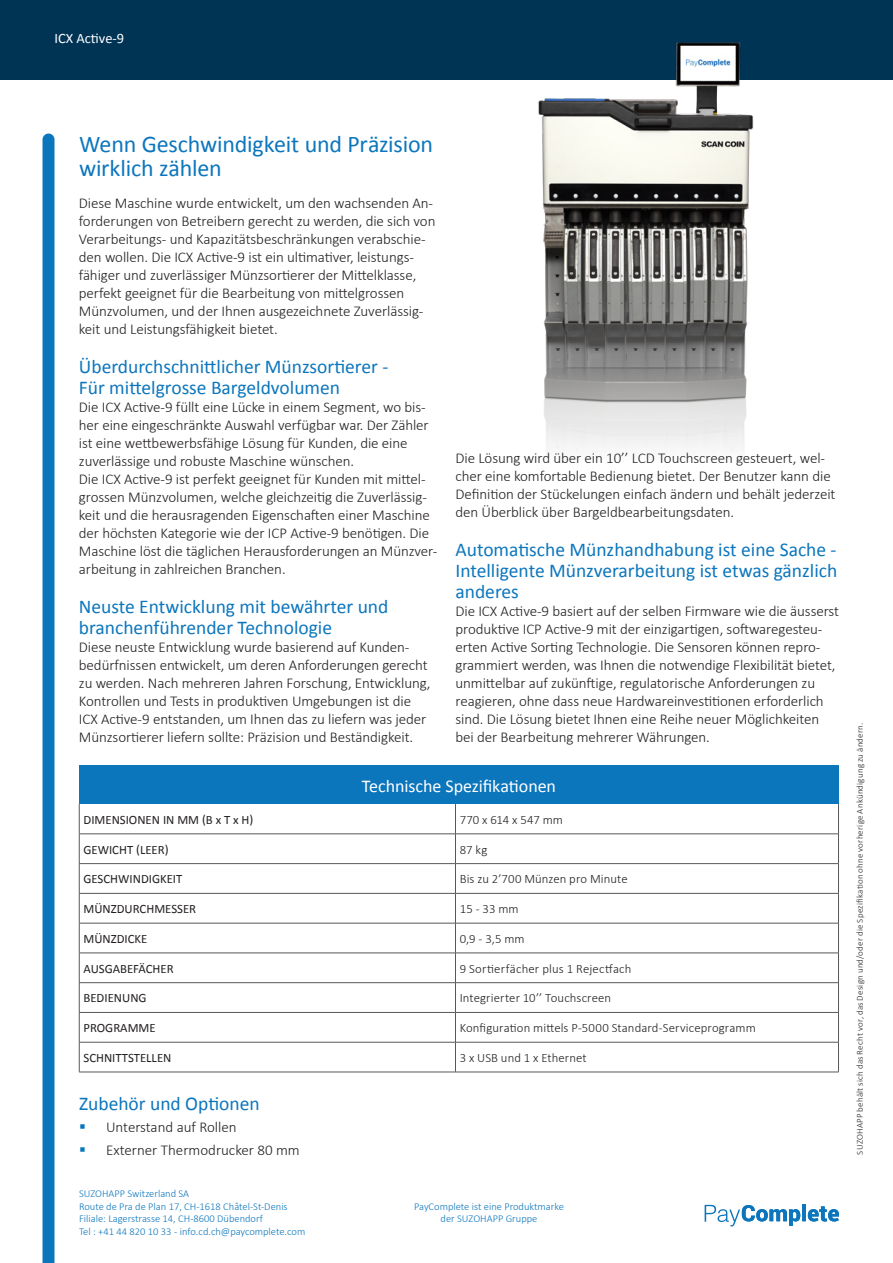
<style>
.page{position:relative;width:893px;height:1263px;background:#fff}
.page>*{position:absolute;margin:0;border:0;box-sizing:border-box;transform-origin:0 0}
.t1{font:24px/24px "Calibri";letter-spacing:-.01em;color:#0c76bd}
.company_profile_posi{font:19.5px/21px "Calibri";color:#0c76bd}
.Titoli{font:18px "Calibri";letter-spacing:-.005em;color:#fff}
.Bullets{font:300 15px/18px "Calibri";letter-spacing:-.005em;color:#231f20}
.t2{font:14.4px "Calibri";color:#fff}
.Testo_Tabella{font:300 12.75px "Calibri";letter-spacing:.01em;color:#231f20}
.Testo_Tabella-2{font:12.75px "Calibri";color:#231f20}
.Ingress_baksida{font:300 10.5px "Calibri";color:#0c76bd}
.t3{font:300 9px "Calibri";letter-spacing:.02em;color:#231f20}
</style>
<div class="page">
<div style="left:0;top:0;width:893px;height:79px;background:#003455"></div>
<div style="left:43px;top:134px;width:12px;height:1129px;background:#0c76bd"></div>
<img style="left:509px;top:42px;width:272px;height:410px">
<svg style="left:705px;top:1204px;width:134px;height:22px"></svg>
<div style="left:79px;top:766px;width:759px;height:38px;background:#0c76bd"></div>
<hr style="left:79px;top:804px;width:1px;height:30px;background:#57585a">
<hr style="left:455px;top:804px;width:1px;height:30px;background:#57585a">
<hr style="left:838px;top:804px;width:1px;height:30px;background:#57585a">
<hr style="left:79px;top:833px;width:376px;height:1px;background:#57585a">
<hr style="left:455px;top:833px;width:384px;height:1px;background:#57585a">
<hr style="left:79px;top:863px;width:376px;height:1px;background:#57585a">
<svg style="left:79px;top:834px;width:1px;height:59px"></svg>
<hr style="left:455px;top:863px;width:384px;height:1px;background:#57585a">
<svg style="left:455px;top:834px;width:1px;height:59px"></svg>
<svg style="left:838px;top:834px;width:1px;height:59px"></svg>
<hr style="left:79px;top:893px;width:376px;height:1px;background:#57585a">
<hr style="left:79px;top:893px;width:1px;height:30px;background:#57585a">
<hr style="left:455px;top:893px;width:384px;height:1px;background:#57585a">
<hr style="left:455px;top:893px;width:1px;height:30px;background:#57585a">
<hr style="left:838px;top:893px;width:1px;height:30px;background:#57585a">
<hr style="left:79px;top:923px;width:376px;height:1px;background:#57585a">
<hr style="left:79px;top:923px;width:1px;height:30px;background:#57585a">
<hr style="left:455px;top:923px;width:384px;height:1px;background:#57585a">
<hr style="left:455px;top:923px;width:1px;height:30px;background:#57585a">
<hr style="left:838px;top:923px;width:1px;height:30px;background:#57585a">
<hr style="left:79px;top:953px;width:376px;height:1px;background:#57585a">
<hr style="left:455px;top:953px;width:384px;height:1px;background:#57585a">
<hr style="left:79px;top:982px;width:376px;height:1px;background:#57585a">
<hr style="left:455px;top:982px;width:384px;height:1px;background:#57585a">
<hr style="left:79px;top:1012px;width:376px;height:1px;background:#57585a">
<svg style="left:79px;top:953px;width:1px;height:89px"></svg>
<hr style="left:455px;top:1012px;width:384px;height:1px;background:#57585a">
<svg style="left:455px;top:954px;width:1px;height:88px"></svg>
<svg style="left:838px;top:953px;width:1px;height:89px"></svg>
<hr style="left:79px;top:1042px;width:376px;height:1px;background:#57585a">
<hr style="left:79px;top:1042px;width:1px;height:30px;background:#57585a">
<hr style="left:455px;top:1042px;width:384px;height:1px;background:#57585a">
<hr style="left:455px;top:1042px;width:1px;height:30px;background:#57585a">
<hr style="left:838px;top:1042px;width:1px;height:30px;background:#57585a">
<hr style="left:79px;top:1072px;width:376px;height:1px;background:#57585a">
<hr style="left:455px;top:1072px;width:384px;height:1px;background:#57585a">
<p class="t2" style="left:55px;top:29px;width:71px">ICX Active-9</p>
<p class="t1" style="left:79px;top:130px;width:356px">Wenn Geschwindigkeit und Präzision wirklich zählen</p>
<p class="Bullets" style="left:79px;top:193px;width:358px">Diese Maschine wurde entwickelt, um den wachsenden An&shy;forderungen von Betreibern gerecht zu werden, die sich von Verarbeitungs- und Kapazitätsbeschränkungen verabschie&shy;den wollen. Die ICX Active-9 ist ein ultimativer, leistungs&shy;fähiger und zuverlässiger Münzsortierer der Mittelklasse, perfekt geeignet für die Bearbeitung von mittelgrossen Münzvolumen, und der Ihnen ausgezeichnete Zuverlässig&shy;keit und Leistungsfähigkeit bietet.</p>
<p class="company_profile_posi" style="left:79px;top:355px;width:311px">Überdurchschnittlicher Münzsortierer -<br>Für mittelgrosse Bargeldvolumen</p>
<p class="Bullets" style="left:79px;top:397px;width:351px">Die ICX Active-9 füllt eine Lücke in einem Segment, wo bis&shy;her eine eingeschränkte Auswahl verfügbar war. Der Zähler ist eine wettbewerbsfähige Lösung für Kunden, die eine zuverlässige und robuste Maschine wünschen.</p>
<p class="Bullets" style="left:79px;top:469px;width:360px">Die ICX Active-9 ist perfekt geeignet für Kunden mit mittel&shy;grossen Münzvolumen, welche gleichzeitig die Zuverlässig&shy;keit und die herausragenden Eigenschaften einer Maschine der höchsten Kategorie wie der ICP Active-9 benötigen. Die Maschine löst die täglichen Herausforderungen an Münzver&shy;arbeitung in zahlreichen Branchen.</p>
<p class="company_profile_posi" style="left:79px;top:595px;width:311px">Neuste Entwicklung mit bewährter und branchenführender Technologie</p>
<p class="Bullets" style="left:79px;top:637px;width:353px">Diese neuste Entwicklung wurde basierend auf Kunden&shy;bedürfnissen entwickelt, um deren Anforderungen gerecht zu werden. Nach mehreren Jahren Forschung, Entwicklung, Kontrollen und Tests in produktiven Umgebungen ist die ICX Active-9 entstanden, um Ihnen das zu liefern was jeder Münzsortierer liefern sollte: Präzision und Beständigkeit.</p>
<p class="Bullets" style="left:455px;top:449px;width:382px">Die Lösung wird über ein 10’’ LCD Touchscreen gesteuert, wel&shy;cher eine komfortable Bedienung bietet. Der Benutzer kann die Definition der Stückelungen einfach ändern und behält jederzeit den Überblick über Bargeldbearbeitungsdaten.</p>
<p class="company_profile_posi" style="left:455px;top:538px;width:383px;text-align:justify">Automatische Münzhandhabung ist eine Sache - Intelligente Münzverarbeitung ist etwas gänzlich anderes</p>
<p class="Bullets" style="left:455px;top:602px;width:385px">Die ICX Active-9 basiert auf der selben Firmware wie die äusserst produktive ICP Active-9 mit der einzigartigen, softwaregesteu&shy;erten Active Sorting Technologie. Die Sensoren können repro&shy;grammiert werden, was Ihnen die notwendige Flexibilität bietet, unmittelbar auf zukünftige, regulatorische Anforderungen zu reagieren, ohne dass neue Hardwareinvestitionen erforderlich sind. Die Lösung bietet Ihnen eine Reihe neuer Möglichkeiten bei der Bearbeitung mehrerer Währungen.</p>
<p class="Titoli" style="left:362px;top:774px;width:196px">Technische Spezifikationen</p>
<p class="Testo_Tabella-2" style="left:83px;top:812px;width:171px">DIMENSIONEN IN MM (B x T x H)</p>
<p class="Testo_Tabella" style="left:460px;top:812px;width:105px">770 x 614 x 547 mm</p>
<p class="Testo_Tabella-2" style="left:83px;top:841px;width:87px">GEWICHT (LEER)</p>
<p class="Testo_Tabella" style="left:460px;top:841px;width:29px">87 kg</p>
<p class="Testo_Tabella-2" style="left:83px;top:871px;width:100px">GESCHWINDIGKEIT</p>
<p class="Testo_Tabella" style="left:460px;top:871px;width:169px">Bis zu 2’700 Münzen pro Minute</p>
<p class="Testo_Tabella-2" style="left:83px;top:901px;width:114px">MÜNZDURCHMESSER</p>
<p class="Testo_Tabella" style="left:460px;top:901px;width:60px">15 - 33 mm</p>
<p class="Testo_Tabella-2" style="left:83px;top:931px;width:65px">MÜNZDICKE</p>
<p class="Testo_Tabella" style="left:460px;top:931px;width:66px">0,9 - 3,5 mm</p>
<p class="Testo_Tabella-2" style="left:83px;top:960px;width:92px">AUSGABEFÄCHER</p>
<p class="Testo_Tabella" style="left:460px;top:960px;width:173px">9 Sortierfächer plus 1 Rejectfach</p>
<p class="Testo_Tabella-2" style="left:83px;top:990px;width:65px">BEDIENUNG</p>
<p class="Testo_Tabella" style="left:460px;top:990px;width:153px">Integrierter 10’’ Touchscreen</p>
<p class="Testo_Tabella-2" style="left:83px;top:1020px;width:74px">PROGRAMME</p>
<p class="Testo_Tabella" style="left:460px;top:1020px;width:298px">Konfiguration mittels P-5000 Standard-Serviceprogramm</p>
<p class="Testo_Tabella-2" style="left:83px;top:1050px;width:89px">SCHNITTSTELLEN</p>
<p class="Testo_Tabella" style="left:460px;top:1050px;width:129px">3 x USB und 1 x Ethernet</p>
<p class="company_profile_posi" style="left:79px;top:1092px;width:182px">Zubehör und Optionen</p>
<p class="Bullets" style="left:106px;top:1118px;width:132px">Unterstand auf Rollen</p>
<p class="Bullets" style="left:106px;top:1140px;width:195px">Externer Thermodrucker 80 mm</p>
<p class="Ingress_baksida" style="left:79px;top:1187px;width:112px">SUZOHAPP Switzerland SA</p>
<p class="Ingress_baksida" style="left:79px;top:1199px;width:210px">Route de Pra de Plan 17, CH-1618 Châtel-St-Denis</p>
<p class="Ingress_baksida" style="left:79px;top:1212px;width:185px">Filiale: Lagerstrasse 14, CH-8600 Dübendorf</p>
<p class="Ingress_baksida" style="left:79px;top:1225px;width:228px">Tel : +41 44 820 10 33 - info.cd.ch@paycomplete.com</p>
<p class="Ingress_baksida" style="left:414px;top:1199px;width:151px">PayComplete ist eine Produktmarke</p>
<p class="Ingress_baksida" style="left:441px;top:1212px;width:98px">der SUZOHAPP Gruppe</p>
<p class="t3" style="left:854px;top:1154px;width:433px;rotate:-90deg">SUZOHAPP behält sich das Recht vor, das Design und/oder die Spezifikation ohne vorherige Ankündigung zu ändern.</p>
</div>
